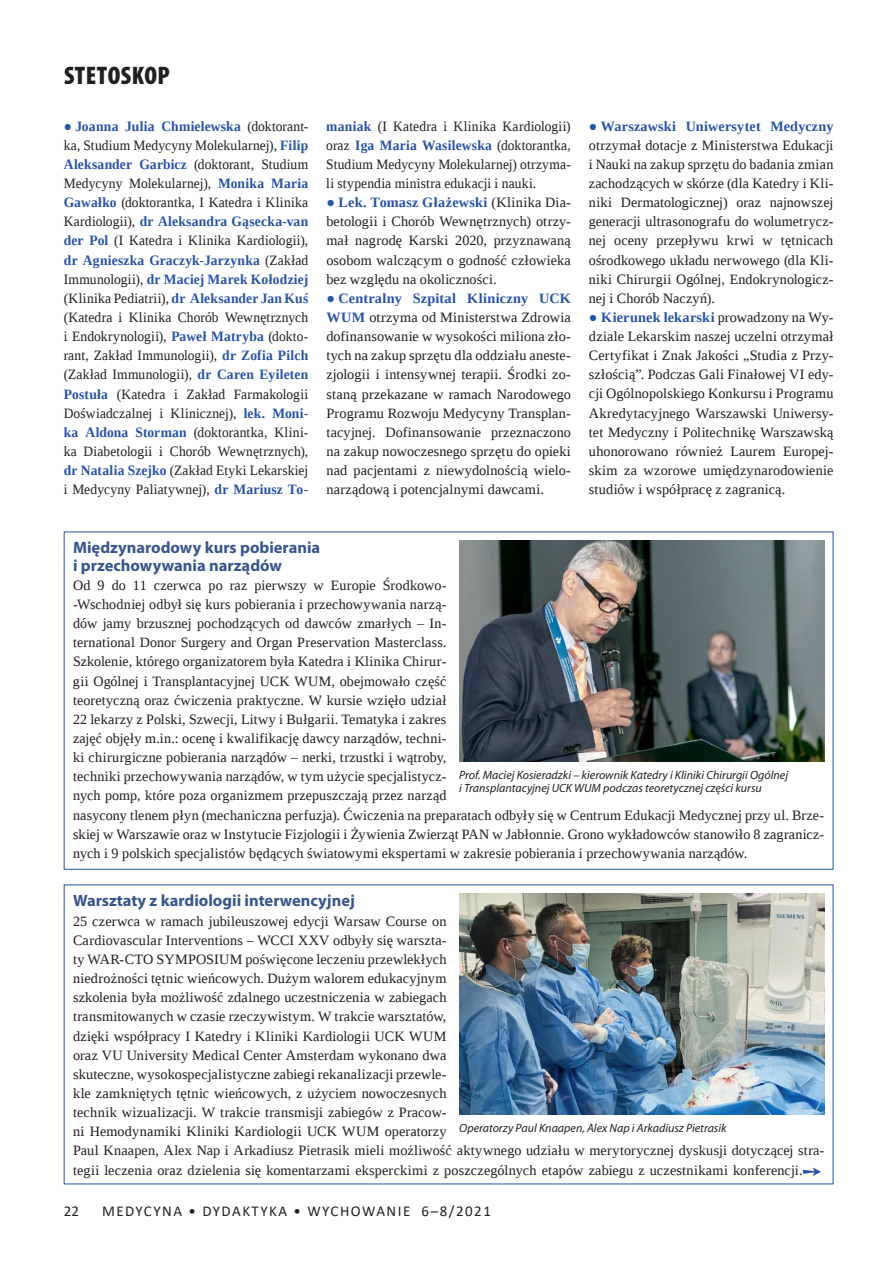
<style>
.page{position:relative;width:893px;height:1263px;background:#fff}
.page>*{position:absolute;margin:0;border:0;box-sizing:border-box;transform-origin:0 0}
.t1{font:900 condensed 25.5px "Myriad Pro";letter-spacing:.02em;color:#231f20}
.t2{font:700 16.5px/18px "Myriad Pro";color:#38568b}
.t3{font:15px "Calibri";letter-spacing:.1em;color:#231f20}
.t4{font:14.25px/19.2px "Liberation Serif";letter-spacing:.01em;color:#231f20;text-align:justify}
.t5{font:14.25px/19.2px "Liberation Serif";letter-spacing:.01em;color:#231f20;text-align:justify;scale:.95 1}
.t6{font:italic 12px/13.5px "Myriad Pro";color:#231f20}
.s1{color:#2852a4}
.s2{font-weight:700;color:#2852a4}
</style>
<div class="page">
<img style="left:459px;top:540px;width:366px;height:221px">
<img style="left:459px;top:893px;width:366px;height:221px">
<h1 class="t1" style="left:64px;top:59px;width:107px">STETOSKOP</h1>
<p class="t5" style="left:64px;top:116px;width:259px"><span class="s1">●</span> <span class="s2">Joanna Julia Chmielewska</span> (doktorant&shy;ka, Studium Medycyny Molekularnej), <span class="s2">Filip Aleksander Garbicz</span> (doktorant, Studium Medycyny Molekularnej), <span class="s2">Monika Maria Gawałko</span> (doktorantka, I Katedra i Klinika Kardiologii), <span class="s2">dr Aleksandra Gąsecka-van der Pol</span> (I Katedra i Klinika Kardiologii), <span class="s2">dr Agnieszka Graczyk-Jarzynka</span> (Zakład Immunologii), <span class="s2">dr Maciej Marek Kołodziej </span>(Klinika Pediatrii), <span class="s2">dr Aleksander Jan Kuś </span>(Katedra i Klinika Chorób Wewnętrznych i Endokrynologii), <span class="s2">Paweł Matryba</span> (dokto&shy;rant, Zakład Immunologii), <span class="s2">dr Zofia Pilch </span>(Zakład Immunologii), <span class="s2">dr Caren Eyileten Postuła</span> (Katedra i Zakład Farmakologii Doświadczalnej i Klinicznej), <span class="s2">lek. Moni&shy;ka Aldona Storman</span> (doktorantka, Klini&shy;ka Diabetologii i Chorób Wewnętrznych), <span class="s2">dr Natalia Szejko</span> (Zakład Etyki Lekarskiej i Medycyny Paliatywnej), <span class="s2">dr Mariusz To-</span></p>
<p class="t5" style="left:326px;top:116px;width:259px"><span class="s2">maniak</span> (I Katedra i Klinika Kardiologii) oraz <span class="s2">Iga Maria Wasilewska</span> (doktorantka, Studium Medycyny Molekularnej) otrzyma&shy;li stypendia ministra edukacji i nauki.</p>
<p class="t4" style="left:326px;top:193px;width:246px"><span class="s1">●</span> <span class="s2">Lek. Tomasz Głażewski</span> (Klinika Dia&shy;betologii i Chorób Wewnętrznych) otrzy&shy;mał nagrodę Karski 2020, przyznawaną osobom walczącym o godność człowieka bez względu na okoliczności.</p>
<p class="t4" style="left:326px;top:288px;width:246px"><span class="s1">●</span> <span class="s2">Centralny Szpital Kliniczny UCK WUM</span> otrzyma od Ministerstwa Zdrowia dofinansowanie w wysokości miliona zło&shy;tych na zakup sprzętu dla oddziału aneste&shy;zjologii i intensywnej terapii. Środki zo&shy;staną przekazane w ramach Narodowego Programu Rozwoju Medycyny Transplan&shy;tacyjnej. Dofinansowanie przeznaczono na zakup nowoczesnego sprzętu do opieki nad pacjentami z niewydolnością wielo&shy;narządową i potencjalnymi dawcami.</p>
<p class="t4" style="left:589px;top:116px;width:246px"><span class="s1">●</span> <span class="s2">Warszawski Uniwersytet Medyczny </span>otrzymał dotacje z Ministerstwa Edukacji i Nauki na zakup sprzętu do badania zmian zachodzących w skórze (dla Katedry i Kli&shy;niki Dermatologicznej) oraz najnowszej generacji ultrasonografu do wolumetrycz&shy;nej oceny przepływu krwi w tętnicach ośrodkowego układu nerwowego (dla Kli&shy;niki Chirurgii Ogólnej, Endokrynologicz&shy;nej i Chorób Naczyń).</p>
<p class="t4" style="left:589px;top:307px;width:246px"><span class="s1">●</span> <span class="s2">Kierunek lekarski</span> prowadzony na Wy&shy;dziale Lekarskim naszej uczelni otrzymał Certyfikat i Znak Jakości „Studia z Przy&shy;szłością”. Podczas Gali Finałowej VI edy&shy;cji Ogólnopolskiego Konkursu i Programu Akredytacyjnego Warszawski Uniwersy&shy;tet Medyczny i Politechnikę Warszawską uhonorowano również Laurem Europej&shy;skim za wzorowe umiędzynarodowienie studiów i współpracę z zagranicą.</p>
<p class="t2" style="left:73px;top:538px;width:249px">Międzynarodowy kurs pobierania i przechowywania narządów</p>
<p class="t4" style="left:73px;top:575px;width:753px;text-align:left">Od 9 do 11 czerwca po raz pierwszy w Europie Środkowo-<br>-Wschodniej odbył się kurs pobierania i przechowywania narzą-<br>dów jamy brzusznej pochodzących od dawców zmarłych – In-<br>ternational Donor Surgery and Organ Preservation Masterclass.<br>Szkolenie, którego organizatorem była Katedra i Klinika Chirur-<br>gii Ogólnej i Transplantacyjnej UCK WUM, obejmowało część<br>teoretyczną oraz ćwiczenia praktyczne. W kursie wzięło udział<br>22 lekarzy z Polski, Szwecji, Litwy i Bułgarii. Tematyka i zakres<br>zajęć objęły m.in.: ocenę i kwalifikację dawcy narządów, techni-<br>ki chirurgiczne pobierania narządów – nerki, trzustki i wątroby,<br>techniki przechowywania narządów, w tym użycie specjalistycz-<br>nych pomp, które poza organizmem przepuszczają przez narząd<br>nasycony tlenem płyn (mechaniczna perfuzja). Ćwiczenia na preparatach odbyły się w Centrum Edukacji Medycznej przy ul. Brze&shy;skiej w Warszawie oraz w Instytucie Fizjologii i Żywienia Zwierząt PAN w Jabłonnie. Grono wykładowców stanowiło 8 zagranicz&shy;nych i 9 polskich specjalistów będących światowymi ekspertami w zakresie pobierania i przechowywania narządów.</p>
<p class="t6" style="left:459px;top:768px;width:330px">Prof. Maciej Kosieradzki – kierownik Katedry i Kliniki Chirurgii Ogólnej i Transplantacyjnej UCK WUM podczas teoretycznej części kursu</p>
<p class="t2" style="left:73px;top:891px;width:283px">Warsztaty z kardiologii interwencyjnej</p>
<p class="t4" style="left:73px;top:911px;width:753px;text-align:left">25 czerwca w ramach jubileuszowej edycji Warsaw Course on<br>Cardiovascular Interventions – WCCI XXV odbyły się warszta-<br>ty WAR-CTO SYMPOSIUM poświęcone leczeniu przewlekłych<br>niedrożności tętnic wieńcowych. Dużym walorem edukacyjnym<br>szkolenia była możliwość zdalnego uczestniczenia w zabiegach<br>transmitowanych w czasie rzeczywistym. W trakcie warsztatów,<br>dzięki współpracy I Katedry i Kliniki Kardiologii UCK WUM<br>oraz VU University Medical Center Amsterdam wykonano dwa<br>skuteczne, wysokospecjalistyczne zabiegi rekanalizacji przewle-<br>kle zamkniętych tętnic wieńcowych, z użyciem nowoczesnych<br>technik wizualizacji. W trakcie transmisji zabiegów z Pracow-<br>ni Hemodynamiki Kliniki Kardiologii UCK WUM operatorzy<br>Paul Knaapen, Alex Nap i Arkadiusz Pietrasik mieli możliwość aktywnego udziału w merytorycznej dyskusji dotyczącej stra&shy;tegii leczenia oraz dzielenia się komentarzami eksperckimi z poszczególnych etapów zabiegu z uczestnikami konferencji.</p>
<p class="t6" style="left:459px;top:1121px;width:269px">Operatorzy Paul Knaapen, Alex Nap i Arkadiusz Pietrasik</p>
<p class="t3" style="left:64px;top:1201px;width:17px">22</p>
<p class="t3" style="left:102px;top:1201px;width:390px">MEDYCYNA • DYDAKTYKA • WYCHOWANIE 6–8/2021</p>
</div>
